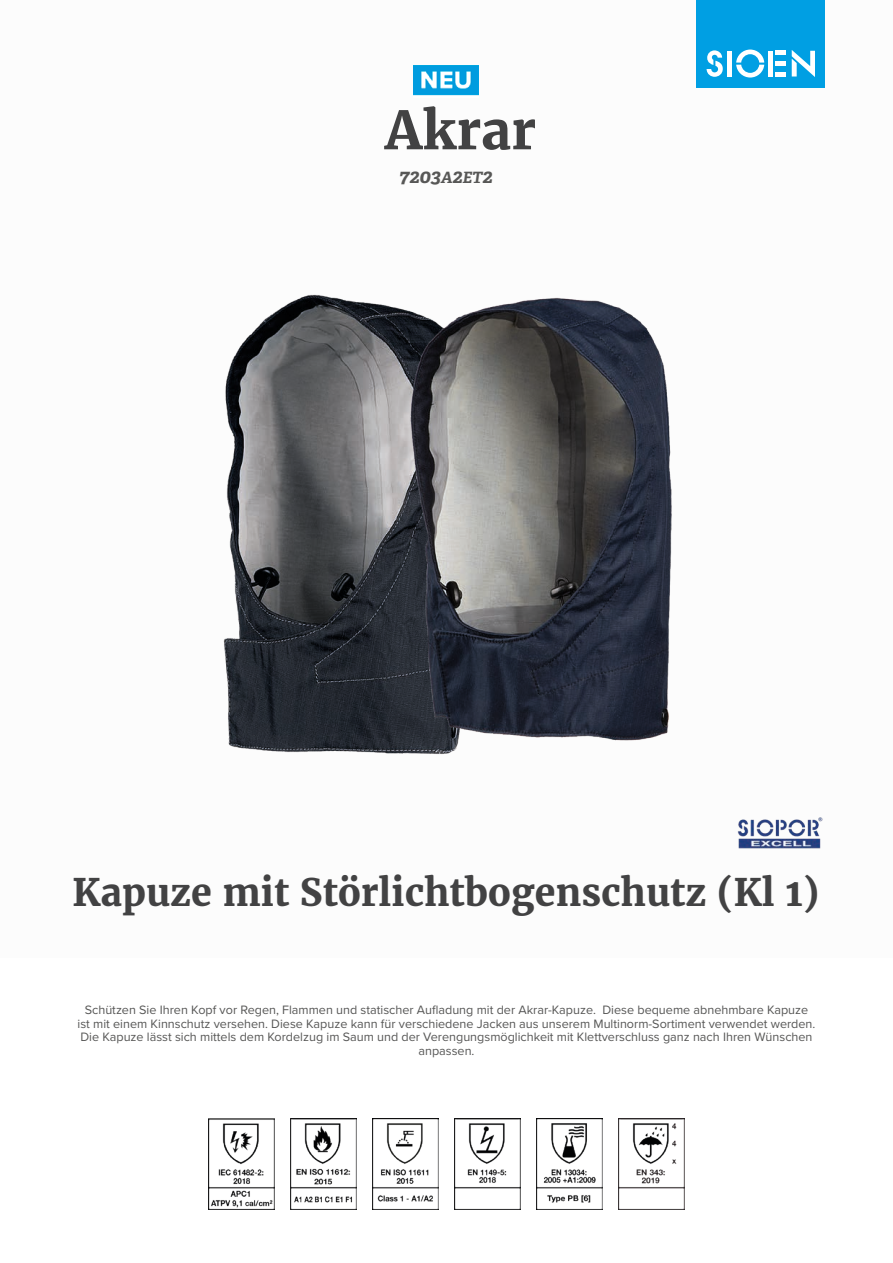
<style>
.page{position:relative;width:893px;height:1263px;background:#fff}
.page>*{position:absolute;margin:0;border:0;box-sizing:border-box;transform-origin:0 0}
.t1{font:700 52.5px "Merriweather";color:#424243}
.t2{font:700 37.5px "Merriweather";color:#424243}
.t3{font:italic 700 19.5px "Adelle";color:#575756}
.t4{font:12.6px/13.6px "Proxima Nova";color:#575756;text-align:center}
.s1{font-size:15.6px}
</style>
<div class="page">
<div style="left:697px;top:0;width:128px;height:88px;background:#009fe3"></div>
<svg style="left:707px;top:50px;width:16px;height:27px"></svg>
<svg style="left:736px;top:50px;width:28px;height:28px"></svg>
<div style="left:727px;top:51px;width:5px;height:26px;background:#fff"></div>
<div style="left:768px;top:51px;width:5px;height:26px;background:#fff"></div>
<div style="left:775px;top:72px;width:11px;height:5px;background:#fff"></div>
<div style="left:775px;top:61px;width:11px;height:5px;background:#fff"></div>
<hr style="left:775px;top:51px;width:11px;height:4px;background:#fff">
<svg style="left:792px;top:50px;width:23px;height:27px"></svg>
<img style="left:783px;top:817px;width:40px;height:32px">
<img style="left:208px;top:1118px;width:66px;height:92px">
<img style="left:290px;top:1118px;width:66px;height:92px">
<img style="left:372px;top:1118px;width:66px;height:92px">
<img style="left:454px;top:1118px;width:67px;height:92px">
<img style="left:536px;top:1118px;width:67px;height:92px">
<img style="left:618px;top:1118px;width:67px;height:92px">
<img style="left:223px;top:299px;width:75px;height:454px">
<img style="left:298px;top:294px;width:485px;height:555px">
<img style="left:413px;top:65px;width:65px;height:31px">
<h1 class="t1" style="left:385px;top:95px;width:152px">Akrar</h1>
<h3 class="t3" style="left:399px;top:164px;width:95px">7203<span class="s1">A</span>2<span class="s1">ET</span>2</h3>
<h2 class="t2" style="left:73px;top:867px;width:748px">Kapuze mit Störlichtbogenschutz (Kl 1)</h2>
<p class="t4" style="left:78px;top:1002px;width:739px">Schützen Sie Ihren Kopf vor Regen, Flammen und statischer Aufladung mit der Akrar-Kapuze. Diese bequeme abnehmbare Kapuze ist mit einem Kinnschutz versehen. Diese Kapuze kann für verschiedene Jacken aus unserem Multinorm-Sortiment verwendet werden.<br>Die Kapuze lässt sich mittels dem Kordelzug im Saum und der Verengungsmöglichkeit mit Klettverschluss ganz nach Ihren Wünschen anpassen.</p>
</div>
